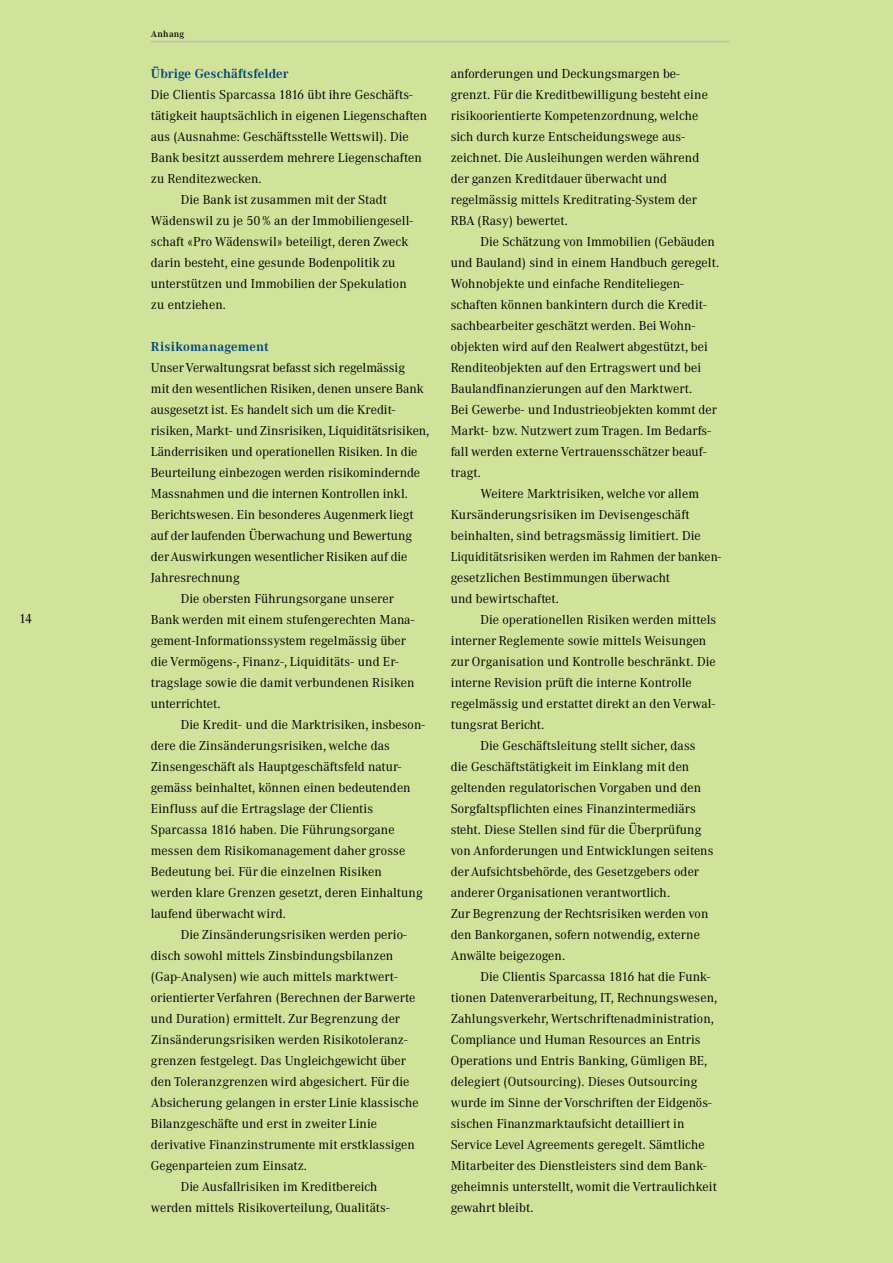
<style>
.page{position:relative;width:893px;height:1263px;background:#d1e39b}
.page>*{position:absolute;margin:0;border:0;box-sizing:border-box;transform-origin:0 0}
.t1{font:12.75px/21px "Corporate ABQ";letter-spacing:.01em;color:#000}
.t2{font:12.75px "Corporate ABQ";letter-spacing:.01em;color:#000;scale:.96 1}
.t3{font:700 12.75px "Corporate ABQ";letter-spacing:.01em;color:#004579}
.t4{font:12.75px "Corporate ABQ";letter-spacing:-.01em;color:#000}
.t5{font:500 9px "Corporate ABQ";letter-spacing:.03em;color:#000}
</style>
<div class="page">
<hr style="left:151px;top:41px;width:579px;height:1px;background:#bcbec0">
<p class="t1" style="left:19px;top:608px;width:14px">14</p>
<p class="t5" style="left:151px;top:28px;width:35px">Anhang</p>
<p class="t3" style="left:151px;top:66px;width:139px">Übrige Geschäftsfelder</p>
<p class="t1" style="left:151px;top:84px;width:263px">Die Clientis Sparcassa 1816 übt ihre Geschäfts-</p>
<p class="t1" style="left:151px;top:105px;width:278px">tätigkeit hauptsächlich in eigenen Liegenschaften</p>
<p class="t1" style="left:151px;top:126px;width:259px">aus (Ausnahme: Geschäftsstelle Wettswil). Die</p>
<p class="t1" style="left:151px;top:147px;width:272px">Bank besitzt ausserdem mehrere Liegenschaften</p>
<p class="t1" style="left:151px;top:168px;width:112px">zu Renditezwecken.</p>
<p class="t1" style="left:181px;top:189px;width:208px">Die Bank ist zusammen mit der Stadt</p>
<p class="t1" style="left:151px;top:210px;width:264px">Wädenswil zu je 50% an der Immobiliengesell-</p>
<p class="t1" style="left:151px;top:231px;width:259px">schaft «Pro Wädenswil» beteiligt, deren Zweck</p>
<p class="t1" style="left:151px;top:252px;width:246px">darin besteht, eine gesunde Bodenpolitik zu</p>
<p class="t1" style="left:151px;top:273px;width:257px">unterstützen und Immobilien der Spekulation</p>
<p class="t1" style="left:151px;top:294px;width:76px">zu entziehen.</p>
<p class="t3" style="left:151px;top:339px;width:119px">Risikomanagement</p>
<p class="t1" style="left:151px;top:357px;width:256px">Unser Verwaltungsrat befasst sich regelmässig</p>
<p class="t1" style="left:151px;top:378px;width:275px">mit den wesentlichen Risiken, denen unsere Bank</p>
<p class="t1" style="left:151px;top:399px;width:246px">ausgesetzt ist. Es handelt sich um die Kredit-</p>
<p class="t1" style="left:151px;top:420px;width:280px">risiken, Markt- und Zinsrisiken, Liquiditätsrisiken,</p>
<p class="t1" style="left:151px;top:441px;width:268px">Länderrisiken und operationellen Risiken. In die</p>
<p class="t1" style="left:151px;top:462px;width:271px">Beurteilung einbezogen werden risikomindernde</p>
<p class="t1" style="left:151px;top:483px;width:258px">Massnahmen und die internen Kontrollen inkl.</p>
<p class="t1" style="left:151px;top:504px;width:264px">Berichtswesen. Ein besonderes Augenmerk liegt</p>
<p class="t1" style="left:151px;top:525px;width:263px">auf der laufenden Überwachung und Bewertung</p>
<p class="t1" style="left:151px;top:546px;width:258px">der Auswirkungen wesentlicher Risiken auf die</p>
<p class="t1" style="left:151px;top:567px;width:90px">Jahresrechnung</p>
<p class="t1" style="left:181px;top:588px;width:215px">Die obersten Führungsorgane unserer</p>
<p class="t1" style="left:151px;top:609px;width:265px">Bank werden mit einem stufengerechten Mana-</p>
<p class="t1" style="left:151px;top:630px;width:256px">gement-Informationssystem regelmässig über</p>
<p class="t1" style="left:151px;top:651px;width:249px">die Vermögens-, Finanz-, Liquiditäts- und Er-</p>
<p class="t1" style="left:151px;top:672px;width:265px">tragslage sowie die damit verbundenen Risiken</p>
<p class="t4" style="left:151px;top:696px;width:71px">unterrichtet.</p>
<p class="t1" style="left:181px;top:714px;width:246px">Die Kredit- und die Marktrisiken, insbeson-</p>
<p class="t1" style="left:151px;top:735px;width:241px">dere die Zinsänderungsrisiken, welche das</p>
<p class="t1" style="left:151px;top:756px;width:252px">Zinsengeschäft als Hauptgeschäftsfeld natur-</p>
<p class="t1" style="left:151px;top:777px;width:261px">gemäss beinhaltet, können einen bedeutenden</p>
<p class="t1" style="left:151px;top:798px;width:224px">Einfluss auf die Ertragslage der Clientis</p>
<p class="t1" style="left:151px;top:819px;width:245px">Sparcassa 1816 haben. Die Führungsorgane</p>
<p class="t1" style="left:151px;top:840px;width:256px">messen dem Risikomanagement daher grosse</p>
<p class="t1" style="left:151px;top:861px;width:232px">Bedeutung bei. Für die einzelnen Risiken</p>
<p class="t1" style="left:151px;top:882px;width:273px">werden klare Grenzen gesetzt, deren Einhaltung</p>
<p class="t1" style="left:151px;top:903px;width:136px">laufend überwacht wird.</p>
<p class="t1" style="left:181px;top:924px;width:227px">Die Zinsänderungsrisiken werden perio-</p>
<p class="t1" style="left:151px;top:945px;width:244px">disch sowohl mittels Zinsbindungsbilanzen</p>
<p class="t1" style="left:151px;top:966px;width:248px">(Gap-Analysen) wie auch mittels marktwert-</p>
<p class="t1" style="left:151px;top:987px;width:266px">orientierter Verfahren (Berechnen der Barwerte</p>
<p class="t1" style="left:151px;top:1008px;width:251px">und Duration) ermittelt. Zur Begrenzung der</p>
<p class="t1" style="left:151px;top:1029px;width:258px">Zinsänderungsrisiken werden Risikotoleranz-</p>
<p class="t1" style="left:151px;top:1050px;width:256px">grenzen festgelegt. Das Ungleichgewicht über</p>
<p class="t1" style="left:151px;top:1071px;width:260px">den Toleranzgrenzen wird abgesichert. Für die</p>
<p class="t1" style="left:151px;top:1092px;width:269px">Absicherung gelangen in erster Linie klassische</p>
<p class="t1" style="left:151px;top:1113px;width:227px">Bilanzgeschäfte und erst in zweiter Linie</p>
<p class="t1" style="left:151px;top:1134px;width:265px">derivative Finanzinstrumente mit erstklassigen</p>
<p class="t1" style="left:151px;top:1155px;width:158px">Gegenparteien zum Einsatz.</p>
<p class="t1" style="left:181px;top:1176px;width:198px">Die Ausfallrisiken im Kreditbereich</p>
<p class="t1" style="left:151px;top:1197px;width:240px">werden mittels Risikoverteilung, Qualitäts-</p>
<p class="t1" style="left:451px;top:63px;width:259px">anforderungen und Deckungsmargen be&shy;grenzt. Für die Kreditbewilligung besteht eine risikoorientierte Kompetenzordnung, welche sich durch kurze Entscheidungswege aus&shy;zeichnet. Die Ausleihungen werden während der ganzen Kreditdauer überwacht und regelmässig mittels Kreditrating-System der RBA (Rasy) bewertet.</p>
<p class="t1" style="left:480px;top:231px;width:236px">Die Schätzung von Immobilien (Gebäuden</p>
<p class="t1" style="left:451px;top:252px;width:270px">und Bauland) sind in einem Handbuch geregelt.</p>
<p class="t1" style="left:451px;top:273px;width:235px">Wohnobjekte und einfache Renditeliegen-</p>
<p class="t1" style="left:451px;top:294px;width:257px">schaften können bankintern durch die Kredit-</p>
<p class="t1" style="left:451px;top:315px;width:246px">sachbearbeiter geschätzt werden. Bei Wohn-</p>
<p class="t1" style="left:451px;top:336px;width:259px">objekten wird auf den Realwert abgestützt, bei</p>
<p class="t1" style="left:451px;top:357px;width:252px">Renditeobjekten auf den Ertragswert und bei</p>
<p class="t1" style="left:451px;top:378px;width:243px">Baulandfinanzierungen auf den Marktwert.</p>
<p class="t1" style="left:451px;top:399px;width:268px">Bei Gewerbe- und Industrieobjekten kommt der</p>
<p class="t1" style="left:451px;top:420px;width:262px">Markt- bzw. Nutzwert zum Tragen. Im Bedarfs-</p>
<p class="t1" style="left:451px;top:441px;width:257px">fall werden externe Vertrauensschätzer beauf-</p>
<p class="t1" style="left:451px;top:462px;width:32px">tragt.</p>
<p class="t1" style="left:480px;top:483px;width:220px">Weitere Marktrisiken, welche vor allem</p>
<p class="t1" style="left:451px;top:504px;width:240px">Kursänderungsrisiken im Devisengeschäft</p>
<p class="t1" style="left:451px;top:525px;width:251px">beinhalten, sind betragsmässig limitiert. Die</p>
<p class="t2" style="left:451px;top:549px;width:283px">Liquiditätsrisiken werden im Rahmen der banken-</p>
<p class="t1" style="left:451px;top:567px;width:221px">gesetzlichen Bestimmungen überwacht</p>
<p class="t1" style="left:451px;top:588px;width:110px">und bewirtschaftet.</p>
<p class="t1" style="left:480px;top:609px;width:237px">Die operationellen Risiken werden mittels</p>
<p class="t1" style="left:451px;top:630px;width:257px">interner Reglemente sowie mittels Weisungen</p>
<p class="t1" style="left:451px;top:651px;width:266px">zur Organisation und Kontrolle beschränkt. Die</p>
<p class="t1" style="left:451px;top:672px;width:242px">interne Revision prüft die interne Kontrolle</p>
<p class="t1" style="left:451px;top:693px;width:266px">regelmässig und erstattet direkt an den Verwal-</p>
<p class="t1" style="left:451px;top:714px;width:95px">tungsrat Bericht.</p>
<p class="t1" style="left:480px;top:735px;width:217px">Die Geschäftsleitung stellt sicher, dass</p>
<p class="t1" style="left:451px;top:756px;width:240px">die Geschäftstätigkeit im Einklang mit den</p>
<p class="t1" style="left:451px;top:777px;width:252px">geltenden regulatorischen Vorgaben und den</p>
<p class="t1" style="left:451px;top:798px;width:247px">Sorgfaltspflichten eines Finanzintermediärs</p>
<p class="t1" style="left:451px;top:819px;width:252px">steht. Diese Stellen sind für die Überprüfung</p>
<p class="t1" style="left:451px;top:840px;width:264px">von Anforderungen und Entwicklungen seitens</p>
<p class="t1" style="left:451px;top:861px;width:250px">der Aufsichtsbehörde, des Gesetzgebers oder</p>
<p class="t1" style="left:451px;top:882px;width:221px">anderer Organisationen verantwortlich.</p>
<p class="t1" style="left:451px;top:903px;width:259px">Zur Begrenzung der Rechtsrisiken werden von</p>
<p class="t1" style="left:451px;top:924px;width:251px">den Bankorganen, sofern notwendig, externe</p>
<p class="t1" style="left:451px;top:945px;width:116px">Anwälte beigezogen.</p>
<p class="t1" style="left:480px;top:966px;width:231px">Die Clientis Sparcassa 1816 hat die Funk-</p>
<p class="t1" style="left:451px;top:987px;width:268px">tionen Datenverarbeitung, IT, Rechnungswesen,</p>
<p class="t1" style="left:451px;top:1008px;width:265px">Zahlungsverkehr, Wertschriftenadministration,</p>
<p class="t1" style="left:451px;top:1029px;width:251px">Compliance und Human Resources an Entris</p>
<p class="t1" style="left:451px;top:1050px;width:258px">Operations und Entris Banking, Gümligen BE,</p>
<p class="t1" style="left:451px;top:1071px;width:248px">delegiert (Outsourcing). Dieses Outsourcing</p>
<p class="t1" style="left:451px;top:1092px;width:262px">wurde im Sinne der Vorschriften der Eidgenös-</p>
<p class="t1" style="left:451px;top:1113px;width:235px">sischen Finanzmarktaufsicht detailliert in</p>
<p class="t1" style="left:451px;top:1134px;width:255px">Service Level Agreements geregelt. Sämtliche</p>
<p class="t1" style="left:451px;top:1155px;width:257px">Mitarbeiter des Dienstleisters sind dem Bank-</p>
<p class="t1" style="left:451px;top:1176px;width:268px">geheimnis unterstellt, womit die Vertraulichkeit</p>
<p class="t1" style="left:451px;top:1197px;width:84px">gewahrt bleibt.</p>
</div>
